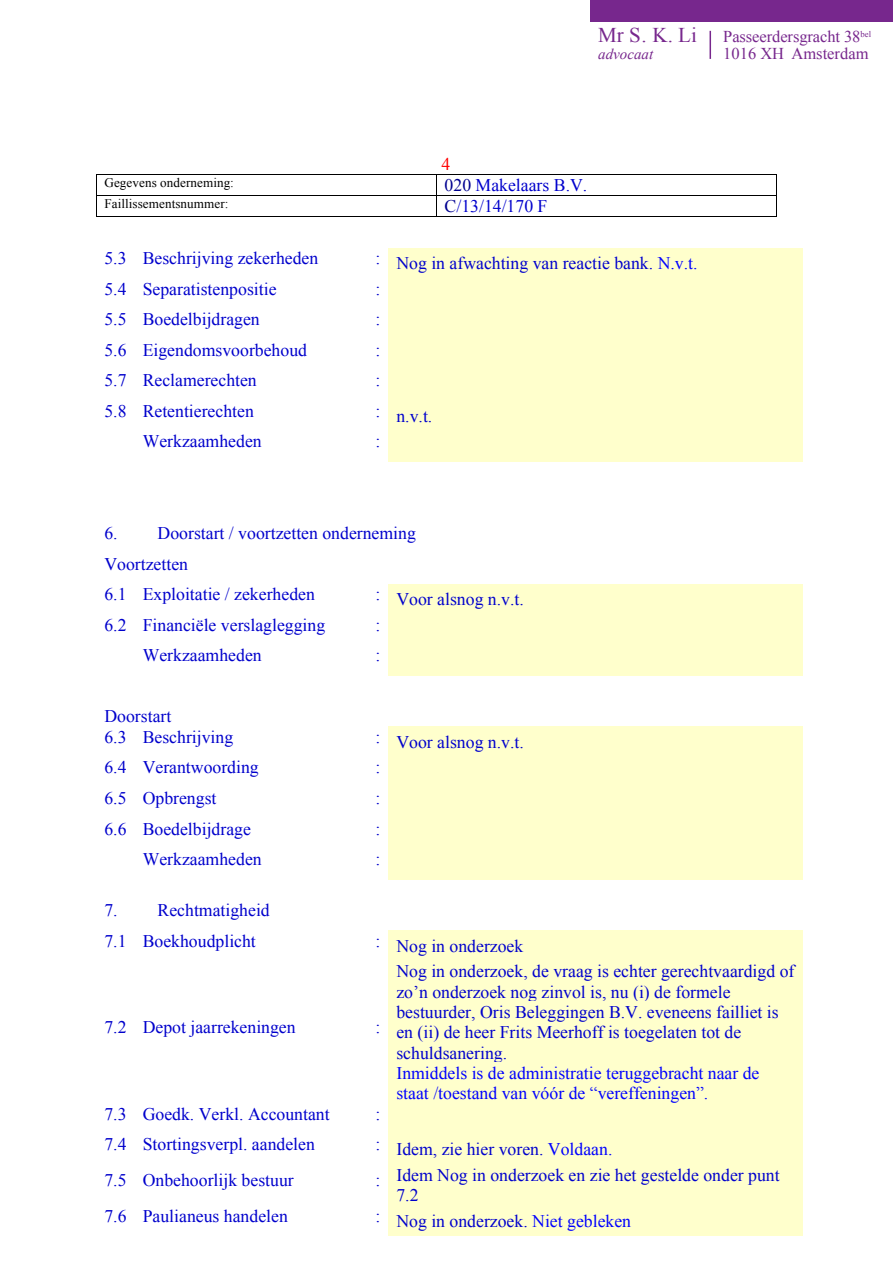
<style>
.page{position:relative;width:893px;height:1263px;background:#fff}
.page>*{position:absolute;margin:0;border:0;box-sizing:border-box;transform-origin:0 0}
.t1{font:21px "Times New Roman";color:#77278d}
.t2{font:17.7px/20.4px "Times New Roman";color:#00c}
.t3{font:17.7px "Times New Roman";color:#f00}
.t4{font:16.5px "Times New Roman";letter-spacing:-.005em;color:#77278d}
.t5{font:italic 15px "Times New Roman";color:#77278d}
.t6{font:13.05px "Times New Roman";letter-spacing:.005em;color:#000}
.s1{color:#000090}
.s2{color:#00f}
</style>
<div class="page">
<hr style="left:709px;top:31px;width:2px;height:28px;background:#77278d">
<div style="left:590px;top:0;width:303px;height:21px;background:#77278d"></div>
<hr style="left:97px;top:174px;width:339px;height:1px;background:#000">
<hr style="left:437px;top:174px;width:339px;height:1px;background:#000">
<hr style="left:97px;top:195px;width:339px;height:1px;background:#000">
<hr style="left:437px;top:195px;width:339px;height:1px;background:#000">
<svg style="left:96px;top:174px;width:1px;height:43px"></svg>
<hr style="left:97px;top:216px;width:339px;height:1px;background:#000">
<svg style="left:436px;top:174px;width:1px;height:43px"></svg>
<hr style="left:437px;top:216px;width:339px;height:1px;background:#000">
<svg style="left:776px;top:174px;width:1px;height:43px"></svg>
<div style="left:389px;top:248px;width:414px;height:30px;background:#ffc"></div>
<div style="left:389px;top:278px;width:414px;height:31px;background:#ffc"></div>
<div style="left:389px;top:309px;width:414px;height:30px;background:#ffc"></div>
<div style="left:389px;top:339px;width:414px;height:31px;background:#ffc"></div>
<div style="left:389px;top:370px;width:414px;height:30px;background:#ffc"></div>
<div style="left:389px;top:400px;width:414px;height:31px;background:#ffc"></div>
<div style="left:389px;top:431px;width:414px;height:30px;background:#ffc"></div>
<div style="left:388px;top:584px;width:415px;height:30px;background:#ffc"></div>
<div style="left:388px;top:614px;width:415px;height:31px;background:#ffc"></div>
<div style="left:388px;top:645px;width:415px;height:30px;background:#ffc"></div>
<div style="left:388px;top:726px;width:415px;height:31px;background:#ffc"></div>
<div style="left:388px;top:757px;width:415px;height:30px;background:#ffc"></div>
<div style="left:388px;top:787px;width:415px;height:31px;background:#ffc"></div>
<div style="left:388px;top:818px;width:415px;height:31px;background:#ffc"></div>
<div style="left:388px;top:849px;width:415px;height:30px;background:#ffc"></div>
<div style="left:388px;top:930px;width:415px;height:31px;background:#ffc"></div>
<div style="left:388px;top:961px;width:415px;height:142px;background:#ffc"></div>
<div style="left:388px;top:1103px;width:415px;height:31px;background:#ffc"></div>
<div style="left:388px;top:1134px;width:415px;height:30px;background:#ffc"></div>
<div style="left:388px;top:1164px;width:415px;height:41px;background:#ffc"></div>
<div style="left:388px;top:1205px;width:415px;height:31px;background:#ffc"></div>
<p class="t3" style="left:441px;top:152px;width:10px">4</p>
<p class="t1" style="left:598px;top:21px;width:100px">Mr S. K. Li</p>
<p class="t4" style="left:723px;top:25px;width:149px">Passeerdersgracht 38<sup>bel</sup></p>
<p class="t5" style="left:598px;top:44px;width:56px">advocaat</p>
<p class="t4" style="left:723px;top:42px;width:147px">1016 XH Amsterdam</p>
<p class="t6" style="left:104px;top:174px;width:131px">Gegevens onderneming:</p>
<p class="t2" style="left:445px;top:175px;width:144px"><span class="s1">020</span> Makelaars B.V.</p>
<p class="t6" style="left:104px;top:195px;width:125px">Faillissementsnummer:</p>
<p class="t2" style="left:445px;top:196px;width:104px"><span class="s1">C</span>/13/14/170 F</p>
<p class="t2" style="left:104px;top:248px;width:215px">5.3 Beschrijving zekerheden</p>
<p class="t2" style="left:375px;top:253px;width:324px">: Nog in afwachting van reactie bank. <span class="s2">N.v.t.</span></p>
<p class="t2" style="left:104px;top:278px;width:174px">5.4 Separatistenpositie</p>
<p class="t2" style="left:375px;top:278px;width:6px">:</p>
<p class="t2" style="left:104px;top:309px;width:157px">5.5 Boedelbijdragen</p>
<p class="t2" style="left:375px;top:309px;width:6px">:</p>
<p class="t2" style="left:104px;top:339px;width:204px">5.6 Eigendomsvoorbehoud</p>
<p class="t2" style="left:375px;top:339px;width:6px">:</p>
<p class="t2" style="left:104px;top:370px;width:154px">5.7 Reclamerechten</p>
<p class="t2" style="left:375px;top:370px;width:6px">:</p>
<p class="t2" style="left:104px;top:400px;width:151px">5.8 Retentierechten</p>
<p class="t2" style="left:375px;top:405px;width:58px">: n.v.t.</p>
<p class="t2" style="left:143px;top:431px;width:121px">Werkzaamheden</p>
<p class="t2" style="left:375px;top:431px;width:6px">:</p>
<p class="t2" style="left:104px;top:518px;width:313px;line-height:30.5px">6. Doorstart / voortzetten onderneming<br>Voortzetten<br>6.1 Exploitatie / zekerheden</p>
<p class="t2" style="left:375px;top:589px;width:150px">: Voor alsnog n.v.t.</p>
<p class="t2" style="left:104px;top:614px;width:222px">6.2 Financiële verslaglegging</p>
<p class="t2" style="left:375px;top:614px;width:6px">:</p>
<p class="t2" style="left:143px;top:645px;width:121px">Werkzaamheden</p>
<p class="t2" style="left:375px;top:645px;width:6px">:</p>
<p class="t2" style="left:104px;top:706px;width:130px">Doorstart<br>6.3 Beschrijving</p>
<p class="t2" style="left:375px;top:731px;width:150px">: Voor alsnog n.v.t.</p>
<p class="t2" style="left:104px;top:757px;width:156px">6.4 Verantwoording</p>
<p class="t2" style="left:375px;top:757px;width:6px">:</p>
<p class="t2" style="left:104px;top:787px;width:114px">6.5 Opbrengst</p>
<p class="t2" style="left:375px;top:787px;width:6px">:</p>
<p class="t2" style="left:104px;top:818px;width:148px">6.6 Boedelbijdrage</p>
<p class="t2" style="left:375px;top:818px;width:6px">:</p>
<p class="t2" style="left:143px;top:849px;width:121px">Werkzaamheden</p>
<p class="t2" style="left:375px;top:849px;width:6px">:</p>
<p class="t2" style="left:104px;top:895px;width:167px;line-height:30.5px">7. Rechtmatigheid<br>7.1 Boekhoudplicht</p>
<p class="t2" style="left:375px;top:935px;width:149px">: Nog in onderzoek</p>
<p class="t2" style="left:104px;top:1017px;width:193px">7.2 Depot jaarrekeningen</p>
<p class="t2" style="left:375px;top:1017px;width:6px">:</p>
<p class="t2" style="left:396px;top:961px;width:399px">Nog in onderzoek, de vraag is echter gerechtvaardigd of zo’n onderzoek nog zinvol is, nu (i) de formele bestuurder, Oris Beleggingen B.V. eveneens failliet is en (ii) de heer Frits Meerhoff is toegelaten tot de schuldsanering.<br><span class="s2">Inmiddels is de administratie teruggebracht naar de staat /toestand van vóór de “vereffeningen”.</span></p>
<p class="t2" style="left:104px;top:1103px;width:227px">7.3 Goedk. Verkl. Accountant</p>
<p class="t2" style="left:375px;top:1103px;width:6px">:</p>
<p class="t2" style="left:104px;top:1134px;width:212px">7.4 Stortingsverpl. aandelen</p>
<p class="t2" style="left:375px;top:1139px;width:238px">: Idem, zie hier voren. <span class="s2">Voldaan.</span></p>
<p class="t2" style="left:104px;top:1169px;width:191px">7.5 Onbehoorlijk bestuur</p>
<p class="t2" style="left:396px;top:1164px;width:385px;text-indent:-21px">: Idem Nog in onderzoek en zie het gestelde onder punt<br>7.2</p>
<p class="t2" style="left:104px;top:1205px;width:185px">7.6 Paulianeus handelen</p>
<p class="t2" style="left:375px;top:1210px;width:257px">: Nog in onderzoek. <span class="s2">Niet gebleken</span></p>
</div>
